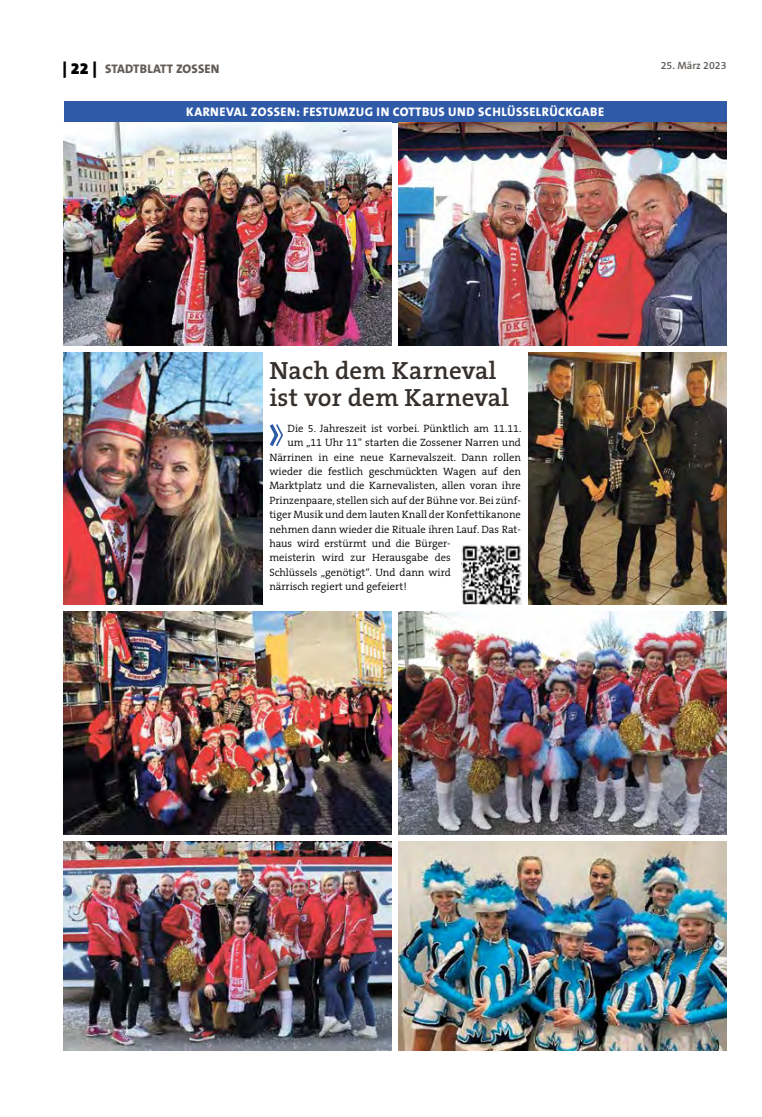
<style>
.page{position:relative;width:762px;height:1117px;background:#fff}
.page>*{position:absolute;margin:0;border:0;box-sizing:border-box;transform-origin:0 0}
.t1{font:600 25px/27.5px "The Serif B W6";letter-spacing:.01em;color:#36302d}
.t2{font:800 12.5px "The Sans B W8";letter-spacing:.035em;color:#fff}
.t3{font:800 12.5px "The Sans B W8";letter-spacing:.015em;color:#615c58}
.t4{font:300 10.62px "The Serif B W4";color:#000}
.t5{font:600 10.62px "The Sans B W6";color:#615c58}
.s1{font-family:"The Sans B W9";font-weight:900;font-size:16.25px;color:#000}
</style>
<div class="page">
<div style="left:64px;top:101px;width:662px;height:21px;background:#2e5aa8"></div>
<img style="left:64px;top:352px;width:198px;height:252px">
<img style="left:528px;top:352px;width:198px;height:252px">
<img style="left:64px;top:841px;width:328px;height:209px">
<img style="left:64px;top:122px;width:328px;height:223px">
<img style="left:399px;top:841px;width:327px;height:209px">
<img style="left:64px;top:611px;width:328px;height:223px">
<img style="left:399px;top:611px;width:327px;height:223px">
<img style="left:399px;top:122px;width:327px;height:223px">
<svg style="left:269px;top:424px;width:14px;height:22px"></svg>
<img style="left:461px;top:544px;width:61px;height:60px">
<p class="t3" style="left:63px;top:61px;width:158px"><span class="s1">| 22 |</span> STADTBLATT ZOSS EN</p>
<p class="t2" style="left:186px;top:104px;width:381px">KARNEVAL ZOSSEN: FESTUMZUG IN COTTBUS UND SCH LÜSSELRÜCKG</p>
<p class="t2" style="left:582px;top:104px;width:24px">ABE</p>
<p class="t5" style="left:661px;top:59px;width:67px">25. März 2023</p>
<h1 class="t1" style="left:269px;top:356px;width:241px">Nach dem Karneval ist vor dem Karneval</h1>
<p class="t4" style="left:287px;top:421px;width:235px">Die 5. Jahreszeit ist vorbei. Pünktlich am 11.11.</p>
<p class="t4" style="left:287px;top:436px;width:235px">um „11 Uhr 11“ starten die Zossener Narren und</p>
<p class="t4" style="left:269px;top:450px;width:253px">Närrinen in eine neue Karnevalszeit. Dann rollen</p>
<p class="t4" style="left:269px;top:464px;width:253px">wieder die festlich geschmückten Wagen auf den</p>
<p class="t4" style="left:269px;top:479px;width:253px">Marktplatz und die Karnevalisten, allen voran ihre</p>
<p class="t4" style="left:269px;top:493px;width:253px">Prinzenpaare, stellen sich auf der Bühne vor. Bei zünf-</p>
<p class="t4" style="left:269px;top:507px;width:253px">tiger Musik und dem lauten Knall der Konfettikanone</p>
<p class="t4" style="left:269px;top:522px;width:253px">nehmen dann wieder die Rituale ihren Lauf. Das Rat-</p>
<p class="t4" style="left:269px;top:536px;width:183px">haus wird erstürmt und die Bürger-</p>
<p class="t4" style="left:269px;top:551px;width:183px">meisterin wird zur Herausgabe des</p>
<p class="t4" style="left:269px;top:565px;width:183px">Schlüssels „genötigt“. Und dann wird</p>
<p class="t4" style="left:269px;top:579px;width:139px">närrisch regiert und gefeiert!</p>
</div>
